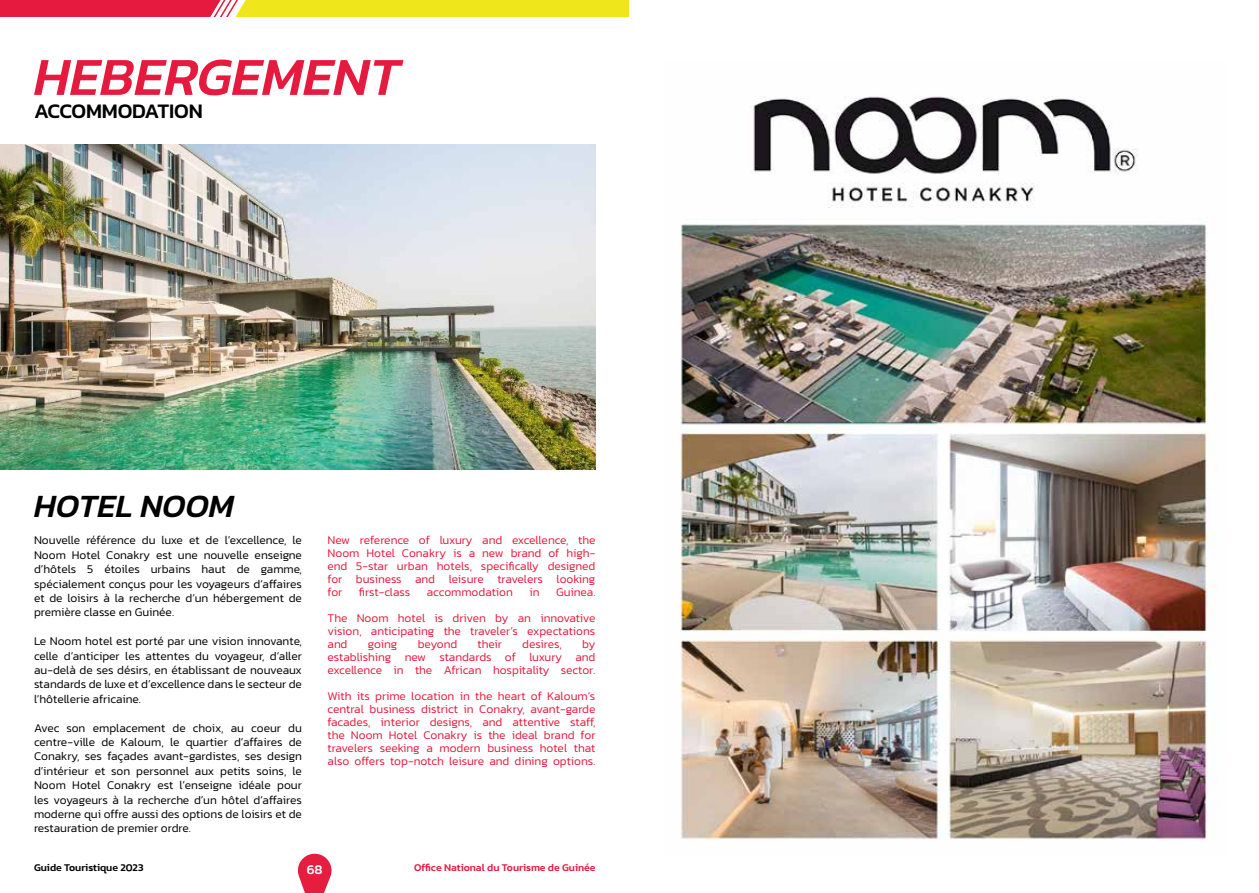
<style>
.page{position:relative;width:1259px;height:893px;background:#fff}
.page>*{position:absolute;margin:0;border:0;box-sizing:border-box;transform-origin:0 0}
.t1{font:italic 500 54px "Kanit";color:#e61a3e}
.t2{font:italic 500 33px "Kanit";color:#000}
.t3{font:500 21px "Kanit";letter-spacing:-.01em;color:#000}
.t4{font:500 13.5px "Kanit";color:#fff}
.t5{font:300 12px/14.4px "Kanit";color:#000;text-align:justify}
.t6{font:300 12px/12.9px "Kanit";color:#e61a3e;text-align:justify}
.t7{font:500 10.5px "Kanit";color:#e51d3f}
.t8{font:500 10.5px "Kanit";color:#000}
</style>
<div class="page">
<svg style="left:297px;top:853px;width:35px;height:40px"></svg>
<svg style="left:0;top:0;width:629px;height:17px;background:#ec9f2f"></svg>
<img style="left:679px;top:96px;width:536px;height:744px">
<img style="left:0;top:145px;width:595px;height:325px">
<h1 class="t1" style="left:34px;top:36px;width:367px">HEBERGEMENT</h1>
<h3 class="t3" style="left:34px;top:95px;width:170px">ACCOMMODATION</h3>
<h2 class="t2" style="left:34px;top:481px;width:201px">HOTEL NOOM</h2>
<p class="t5" style="left:34px;top:533px;width:269px">Nouvelle référence du luxe et de l’excellence, le Noom Hotel Conakry est une nouvelle enseigne d’hôtels 5 étoiles urbains haut de gamme, spécialement conçus pour les voyageurs d’affaires et de loisirs à la recherche d’un hébergement de première classe en Guinée.</p>
<p class="t5" style="left:34px;top:634px;width:269px">Le Noom hotel est porté par une vision innovante, celle d’anticiper les attentes du voyageur, d’aller au-delà de ses désirs, en établissant de nouveaux standards de luxe et d’excellence dans le secteur de l’hôtellerie africaine.</p>
<p class="t5" style="left:34px;top:720px;width:269px">Avec son emplacement de choix, au coeur du centre-ville de Kaloum, le quartier d’affaires de Conakry, ses façades avant-gardistes, ses design d’intérieur et son personnel aux petits soins, le Noom Hotel Conakry est l’enseigne idéale pour les voyageurs à la recherche d’un hôtel d’affaires moderne qui offre aussi des options de loisirs et de restauration de premier ordre.</p>
<p class="t6" style="left:327px;top:534px;width:269px">New reference of luxury and excellence, the Noom Hotel Conakry is a new brand of high&shy;end 5-star urban hotels, specifically designed for business and leisure travelers looking for</p>
<p class="t6" style="left:359px;top:585px;width:53px">first-class</p>
<p class="t6" style="left:427px;top:585px;width:88px">accommodation</p>
<p class="t6" style="left:529px;top:585px;width:12px">in</p>
<p class="t6" style="left:327px;top:579px;width:269px;line-height:26px;text-align:right">Guinea.<br>The Noom hotel is driven by an innovative</p>
<p class="t6" style="left:327px;top:624px;width:269px">vision, anticipating the traveler’s expectations and</p>
<p class="t6" style="left:327px;top:637px;width:269px;text-indent:255px">by establishing new standards of luxury and excellence in the African hospitality sector.</p>
<p class="t6" style="left:327px;top:689px;width:269px">With its prime location in the heart of Kaloum’s central business district in Conakry, avant-garde facades, interior designs, and attentive staff, the Noom Hotel Conakry is the ideal brand for travelers seeking a modern business hotel that also offers top-notch leisure and dining options.</p>
<p class="t6" style="left:368px;top:637px;width:31px">going</p>
<p class="t6" style="left:418px;top:637px;width:41px">beyond</p>
<p class="t6" style="left:477px;top:637px;width:26px">their</p>
<p class="t6" style="left:522px;top:637px;width:41px">desires,</p>
<p class="t8" style="left:34px;top:859px;width:111px">Guide Touristique 2023</p>
<p class="t4" style="left:307px;top:859px;width:17px">68</p>
<p class="t7" style="left:414px;top:859px;width:183px">Office National du Tourisme de Guinée</p>
</div>
